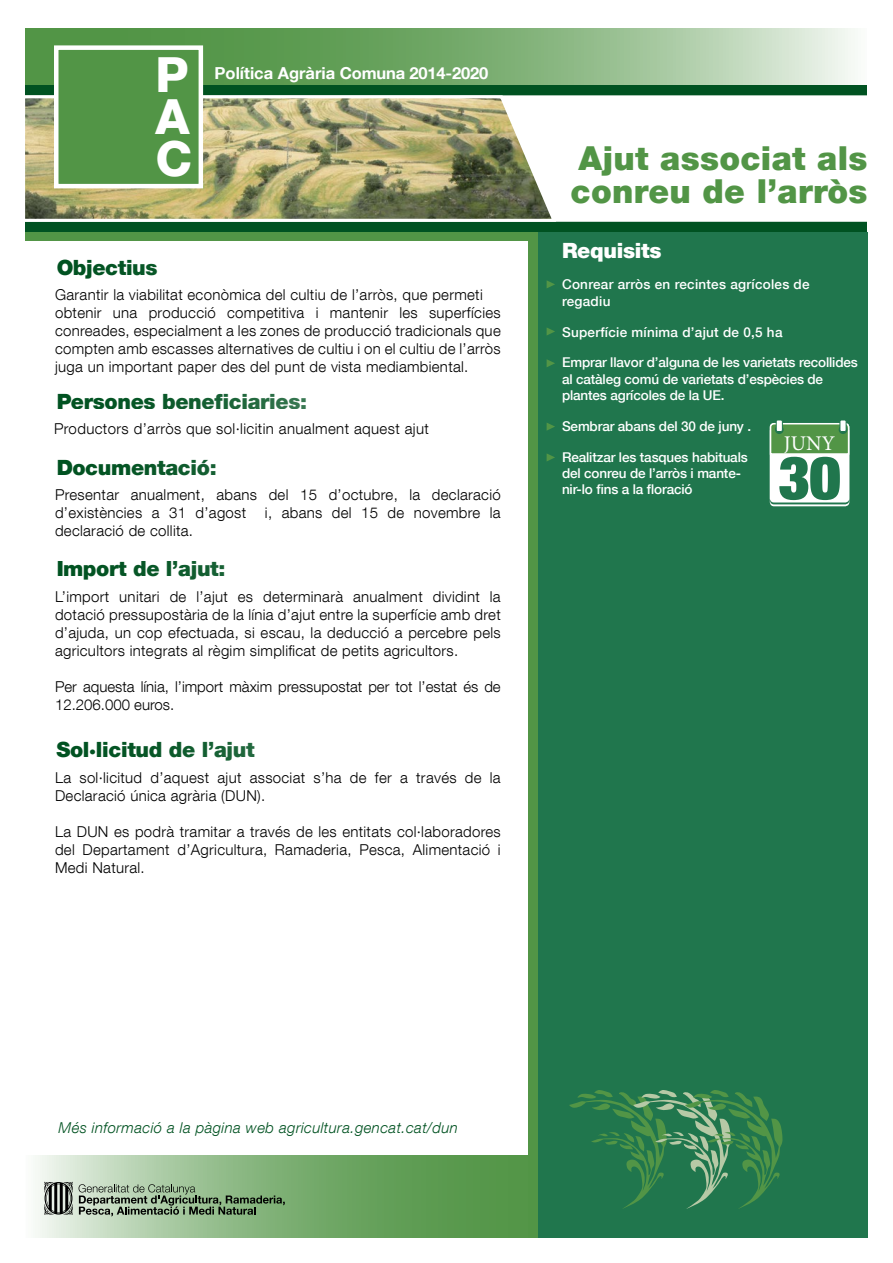
<style>
.page{position:relative;width:893px;height:1263px;background:#fff}
.page>*{position:absolute;margin:0;border:0;box-sizing:border-box;transform-origin:0 0}
.t1{font:800 48.45px/42px "Helvetica Neue LT Com";color:#fff;text-align:justify}
.t2{font:900 33px/33px "Helvetica Neue LT Com";letter-spacing:.01em;color:#529546}
.t3{font:900 21px "Helvetica Neue LT Com";letter-spacing:-.015em;color:#005221}
.t4{font:900 21px "Helvetica Neue LT Com";letter-spacing:-.015em;color:#fff}
.t5{font:20.85px "Minion Pro";color:#fff}
.t6{font:700 16.5px "Helvetica Neue LT Com";color:#fff}
.t7{font:300 15px/18px "Helvetica Neue LT Com";letter-spacing:.02em;color:#000;text-align:justify}
.t8{font:300 15px/18px "Helvetica Neue LT Com";color:#000}
.t9{font:italic 300 15px "Helvetica Neue LT Com";letter-spacing:.025em;color:#005221}
.t10{font:500 13.5px/16.2px "Helvetica Neue LT Com";letter-spacing:-.01em;color:#fff}
.t11{font:500 13.5px/16.2px "Helvetica Neue LT Com";letter-spacing:.02em;color:#fff}
</style>
<div class="page">
<div style="left:26px;top:222px;width:841px;height:19px;background:#529546"></div>
<svg style="left:26px;top:28px;width:829px;height:57px;background:#88b680"></svg>
<div style="left:528px;top:232px;width:15px;height:1005px;background:#529546"></div>
<svg style="left:35px;top:1155px;width:493px;height:82px;background:#82b279"></svg>
<div style="left:538px;top:232px;width:329px;height:1005px;background:#20764d"></div>
<div style="left:26px;top:85px;width:841px;height:147px;background:#005221"></div>
<div style="left:10px;top:95px;width:865px;height:127px;background:#fff;border:3px solid #fff"></div>
<svg style="left:44px;top:1181px;width:29px;height:34px"></svg>
<svg style="left:79px;top:1184px;width:206px;height:32px;background:#7e9979"></svg>
<svg style="left:547px;top:280px;width:8px;height:8px"></svg>
<svg style="left:547px;top:328px;width:8px;height:7px"></svg>
<svg style="left:547px;top:423px;width:8px;height:8px"></svg>
<svg style="left:547px;top:454px;width:8px;height:7px"></svg>
<svg style="left:547px;top:359px;width:8px;height:8px"></svg>
<svg style="left:770px;top:427px;width:79px;height:79px"></svg>
<svg style="left:770px;top:425px;width:79px;height:79px"></svg>
<div style="left:770px;top:423px;width:79px;height:79px;border:2px solid #fff;border-radius:4px"></div>
<div style="left:776px;top:420px;width:7px;height:12px;border:1px solid #20764d;border-radius:2px"></div>
<div style="left:840px;top:420px;width:6px;height:12px;border:1px solid #20764d;border-radius:2px"></div>
<svg style="left:769px;top:422px;width:81px;height:78px"></svg>
<svg style="left:569px;top:1090px;width:214px;height:119px"></svg>
<svg style="left:21px;top:93px;width:537px;height:130px;background:#a8a77d"></svg>
<div style="left:54px;top:45px;width:149px;height:143px;background:#529546;border:4px solid #fff"></div>
<h1 class="t1" style="left:156px;top:54px;width:38px">P A C</h1>
<p class="t6" style="left:215px;top:63px;width:275px">Política Agrària Comuna 2014-2020</p>
<h2 class="t2" style="left:571px;top:142px;width:298px">Ajut associat als conreu de l’arròs</h2>
<h3 class="t4" style="left:562px;top:238px;width:101px">Requisits</h3>
<p class="t11" style="left:562px;top:276px;width:249px">Conrear arròs en recintes agrícoles de regadiu</p>
<p class="t11" style="left:562px;top:323px;width:222px">Superfície mínima d’ajut de 0,5 ha</p>
<h3 class="t3" style="left:56px;top:254px;width:103px">Objectius</h3>
<p class="t7" style="left:55px;top:286px;width:447px;text-align:left">Garantir la viabilitat econòmica del cultiu de l’arròs, que permeti obtenir una producció competitiva i mantenir les superfícies conreades, especialment a les zones de producció tradicionals que compten amb escasses alternatives de cultiu i on el cultiu de l’arròs juga un important paper des del punt de vista mediambiental.</p>
<p class="t10" style="left:562px;top:354px;width:297px">Emprar llavor d’alguna de les varietats recollides al catàleg comú de varietats d’espècies de plantes agrícoles de la UE.</p>
<h3 class="t3" style="left:56px;top:388px;width:252px">Persones beneficiaries:</h3>
<p class="t7" style="left:54px;top:420px;width:376px">Productors d’arròs que sol·licitin anualment aquest ajut</p>
<p class="t10" style="left:562px;top:418px;width:191px">Sembrar abans del 30 de juny .</p>
<p class="t10" style="left:562px;top:448px;width:187px">Realitzar les tasques habituals del conreu de l’arròs i mante&shy;nir-lo fins a la floració</p>
<h3 class="t5" style="left:784px;top:430px;width:52px">JUNY</h3>
<h3 class="t3" style="left:56px;top:455px;width:162px">Documentació:</h3>
<p class="t7" style="left:55px;top:486px;width:447px">Presentar anualment, abans del 15 d’octubre, la declaració d’existències a 31 d’agost i, abans del 15 de novembre la declaració de collita.</p>
<h3 class="t3" style="left:56px;top:556px;width:171px">Import de l’ajut:</h3>
<p class="t7" style="left:55px;top:587px;width:447px">L’import unitari de l’ajut es determinarà anualment dividint la dotació pressupostària de la línia d’ajut entre la superfície amb dret d’ajuda, un cop efectuada, si escau, la deducció a percebre pels agricultors integrats al règim simplificat de petits agricultors.</p>
<p class="t8" style="left:55px;top:677px;width:447px">Per aquesta línia, l’import màxim pressupostat per tot l’estat és de<br>12.206.000 euros.</p>
<h3 class="t3" style="left:56px;top:737px;width:200px">Sol·licitud de l’ajut</h3>
<p class="t7" style="left:55px;top:768px;width:447px">La sol·licitud d’aquest ajut associat s’ha de fer a través de la<br>Declaració única agrària (DUN).</p>
<p class="t7" style="left:55px;top:822px;width:447px">La DUN es podrà tramitar a través de les entitats col·laboradores del Departament d’Agricultura, Ramaderia, Pesca, Alimentació i Medi Natural.</p>
<p class="t9" style="left:59px;top:1118px;width:401px">Més informació a la pàgina web agricultura.gencat.cat/dun</p>
</div>
